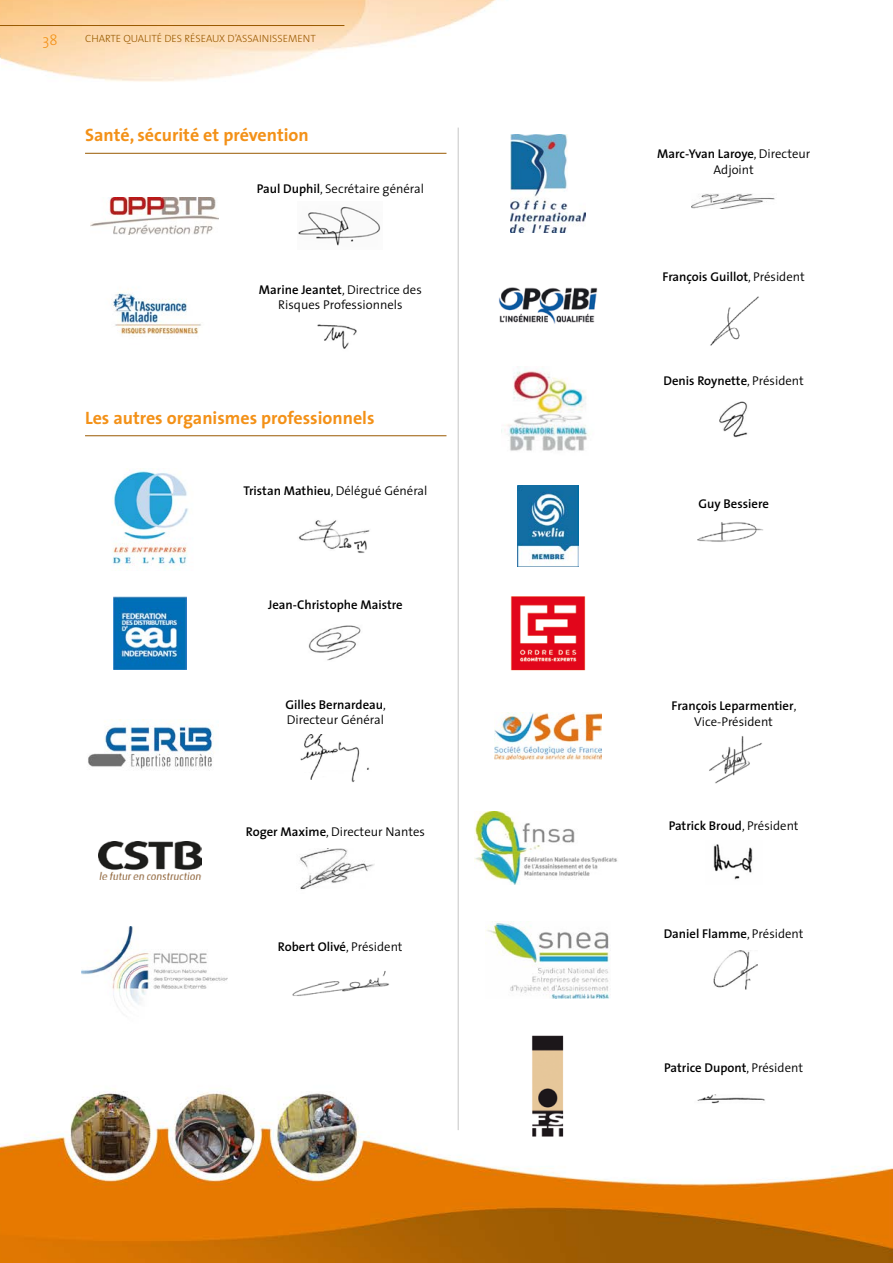
<style>
.page{position:relative;width:893px;height:1263px;background:#fff}
.page>*{position:absolute;margin:0;border:0;box-sizing:border-box;transform-origin:0 0}
.t1{font:700 18px "The Sans";color:#f39118}
.t2{font:300 15px "The Sans";color:#f39118}
.t3{font:600 12.75px/15.3px "The Sans";color:#000;text-align:center}
.t4{font:300 12.75px/15.3px "The Sans";color:#000;text-align:center}
.t5{font:300 10.5px "The Sans";color:#9a5a02}
.s1{font-weight:600}
.s2{font-weight:300}
</style>
<div class="page">
<img style="left:0;top:0;width:893px;height:1263px">
<hr style="left:0;top:25px;width:344px;height:1px;background:#9a5a02">
<img style="left:490px;top:577px;width:116px;height:112px">
<img style="left:495px;top:712px;width:106px;height:48px">
<img style="left:702px;top:734px;width:64px;height:53px">
<img style="left:475px;top:811px;width:146px;height:74px">
<img style="left:705px;top:841px;width:57px;height:43px">
<img style="left:486px;top:921px;width:124px;height:77px">
<img style="left:709px;top:951px;width:49px;height:39px">
<img style="left:502px;top:366px;width:92px;height:90px">
<img style="left:717px;top:396px;width:33px;height:44px">
<img style="left:517px;top:485px;width:62px;height:81px">
<img style="left:697px;top:516px;width:73px;height:31px">
<hr style="left:85px;top:435px;width:361px;height:1px;background:#9a5a02">
<img style="left:101px;top:468px;width:98px;height:103px">
<img style="left:296px;top:517px;width:78px;height:39px">
<img style="left:113px;top:597px;width:73px;height:73px">
<img style="left:306px;top:625px;width:59px;height:36px">
<img style="left:81px;top:719px;width:137px;height:56px">
<img style="left:299px;top:735px;width:72px;height:48px">
<img style="left:98px;top:842px;width:103px;height:38px">
<img style="left:296px;top:848px;width:78px;height:45px">
<img style="left:82px;top:926px;width:145px;height:97px">
<img style="left:291px;top:969px;width:98px;height:30px">
<img style="left:510px;top:134px;width:76px;height:99px">
<img style="left:691px;top:193px;width:85px;height:16px">
<img style="left:496px;top:285px;width:103px;height:41px">
<img style="left:707px;top:294px;width:54px;height:53px">
<hr style="left:85px;top:153px;width:361px;height:1px;background:#9a5a02">
<img style="left:91px;top:198px;width:128px;height:37px">
<img style="left:298px;top:201px;width:85px;height:48px">
<img style="left:94px;top:276px;width:121px;height:74px">
<img style="left:309px;top:320px;width:63px;height:34px">
<img style="left:531px;top:1032px;width:34px;height:109px">
<img style="left:694px;top:1087px;width:79px;height:25px">
<hr style="left:458px;top:128px;width:1px;height:1002px;background:#c6c6c6">
<p class="t2" style="left:43px;top:28px;width:17px">38</p>
<p class="t5" style="left:85px;top:29px;width:232px">CHARTE QUALITÉ DES RÉSEAUX D’ASSAINISSEMENT</p>
<h1 class="t1" style="left:85px;top:119px;width:225px">Santé, sécurité et prévention</h1>
<p class="t4" style="left:257px;top:180px;width:169px"><span class="s1">Paul Duphil</span>, Secrétaire général</p>
<p class="t4" style="left:259px;top:282px;width:164px"><span class="s1">Marine Jeantet</span>, Directrice des<br>Risques Professionnels</p>
<h1 class="t1" style="left:85px;top:403px;width:291px">Les autres organismes professionnels</h1>
<p class="t4" style="left:243px;top:482px;width:186px"><span class="s1">Tristan Mathieu</span>, Délégué Général</p>
<p class="t3" style="left:268px;top:596px;width:136px">Jean-Christophe Maistre</p>
<p class="t4" style="left:285px;top:697px;width:102px;text-align:left"><span class="s1">Gilles Bernardeau</span>,<br>Directeur Général</p>
<p class="t4" style="left:246px;top:824px;width:181px"><span class="s1">Roger Maxime</span>, Directeur Nantes</p>
<p class="t3" style="left:278px;top:938px;width:126px">Robert Olivé<span class="s2">, Président</span></p>
<p class="t4" style="left:657px;top:146px;width:155px"><span class="s1">Marc-Yvan Laroye</span>, Directeur<br>Adjoint</p>
<p class="t3" style="left:662px;top:269px;width:144px">François Guillot<span class="s2">, Président</span></p>
<p class="t3" style="left:663px;top:373px;width:142px">Denis Roynette<span class="s2">, Président</span></p>
<p class="t3" style="left:699px;top:496px;width:72px">Guy Bessiere</p>
<p class="t3" style="left:672px;top:698px;width:126px">François Leparmentier<span class="s2">,<br>Vice-Président</span></p>
<p class="t3" style="left:669px;top:818px;width:131px">Patrick Broud<span class="s2">, Président</span></p>
<p class="t3" style="left:664px;top:926px;width:141px">Daniel Flamme<span class="s2">, Président</span></p>
<p class="t3" style="left:664px;top:1060px;width:140px">Patrice Dupont<span class="s2">, Président</span></p>
</div>
